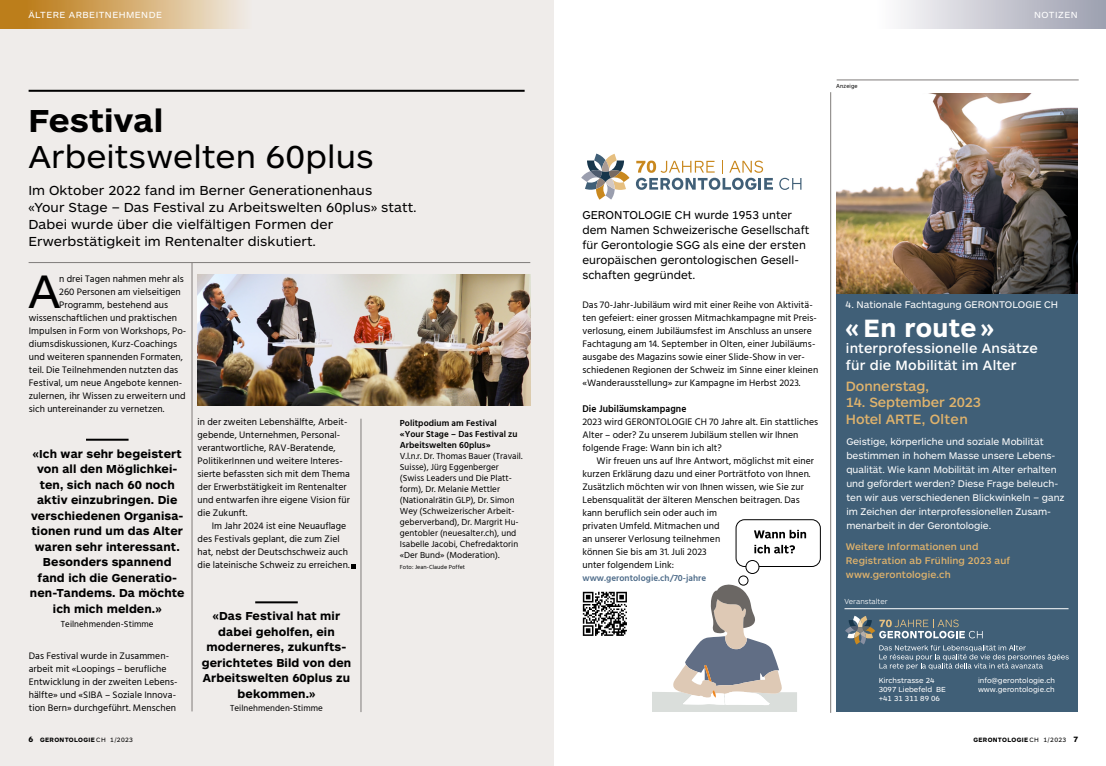
<style>
.page{position:relative;width:1106px;height:766px;background:#fff}
.page>*{position:absolute;margin:0;border:0;box-sizing:border-box;transform-origin:0 0}
.t1{font:48.7px "ARS Maquette Pro";color:#000}
.t2{font:33px "ARS Maquette Pro";letter-spacing:.005em;color:#000}
.t3{font:700 33px "ARS Maquette Pro";letter-spacing:.005em;color:#000}
.t4{font:700 26px "ARS Maquette Pro";letter-spacing:.015em;color:#fff}
.t5{font:500 14px/16.5px "ARS Maquette Pro";letter-spacing:.015em;color:#fff}
.t6{font:500 14px/16.5px "ARS Maquette Pro";color:#e0b36c}
.t7{font:13.6px/17px "ARS Maquette Pro";letter-spacing:.005em;color:#000}
.t8{font:700 12px/15.5px "ARS Maquette Pro";letter-spacing:.01em;color:#000;text-align:center}
.t9{font:11.8px/15px "ARS Maquette Pro";letter-spacing:.005em;color:#000}
.t10{font:10px/14px "ARS Maquette Pro";color:#fff}
.t11{font:500 10px/14px "ARS Maquette Pro";letter-spacing:.01em;color:#e0b36c}
.t12{font:600 10px "Hind Siliguri";letter-spacing:.01em;color:#000;scale:.95 1}
.t13{font:9.7px/13px "Hind Siliguri";letter-spacing:.005em;color:#000}
.t14{font:9.2px "ARS Maquette Pro";letter-spacing:.05em;color:#fff}
.t15{font:9px/11px "Hind Siliguri";letter-spacing:.005em;color:#000}
.t16{font:600 9px/11px "Hind Siliguri";letter-spacing:.005em;color:#000}
.t17{font:600 9px "Hind Siliguri";letter-spacing:.005em;color:#4d6b89}
.t18{font:7.6px/9px "ARS Maquette Pro";color:#fff}
.t19{font:300 7.6px "ARS Maquette Pro";color:#fff}
.t20{font:700 6.5px "ARS Maquette Pro";letter-spacing:.05em;color:#000}
.t21{font:6px "Hind Siliguri";letter-spacing:.015em;color:#000}
.s1{font-size:8px}
.s2{font-weight:400}
</style>
<div class="page">
<div style="left:874px;top:0;width:232px;height:28px;background:linear-gradient(to right,#fffefe,#9c9eaf)"></div>
<div style="left:0;top:0;width:553px;height:765px;background:#efecea"></div>
<hr style="left:192px;top:262px;width:1px;height:449px;background:#807c7a">
<svg style="left:0;top:0;width:242px;height:28px;background:#d3aa6d"></svg>
<hr style="left:29px;top:90px;width:495px;height:2px;background:#000">
<hr style="left:361px;top:418px;width:1px;height:293px;background:#807c7a">
<hr style="left:29px;top:262px;width:501px;height:1px;background:#807c7a">
<hr style="left:86px;top:438px;width:43px;height:2px;background:#000">
<hr style="left:255px;top:601px;width:43px;height:2px;background:#000">
<svg style="left:351px;top:564px;width:4px;height:4px"></svg>
<img style="left:197px;top:275px;width:333px;height:130px">
<hr style="left:830px;top:92px;width:1px;height:620px;background:#807c7a">
<svg style="left:581px;top:153px;width:48px;height:47px"></svg>
<svg style="left:779px;top:178px;width:22px;height:12px"></svg>
<svg style="left:636px;top:160px;width:137px;height:30px"></svg>
<hr style="left:836px;top:80px;width:242px;height:1px;background:#807c7a">
<svg style="left:652px;top:584px;width:145px;height:127px"></svg>
<div style="left:735px;top:519px;width:86px;height:48px;border:1px solid #000;border-radius:9px"></div>
<svg style="left:754px;top:544px;width:41px;height:9px"></svg>
<svg style="left:754px;top:529px;width:52px;height:9px"></svg>
<div style="left:746px;top:560px;width:13px;height:13px;background:#fff;border-radius:50%"></div>
<div style="left:745px;top:560px;width:14px;height:14px;border:1px solid #000;border-radius:50%"></div>
<div style="left:738px;top:575px;width:10px;height:10px;border:1px solid #000;border-radius:50%"></div>
<svg style="left:582px;top:592px;width:42px;height:44px"></svg>
<svg style="left:583px;top:591px;width:44px;height:44px"></svg>
<div style="left:836px;top:93px;width:241px;height:618px;background:#405f77"></div>
<img style="left:836px;top:93px;width:241px;height:200px">
<hr style="left:844px;top:608px;width:224px;height:1px;background:#fff">
<svg style="left:845px;top:615px;width:223px;height:54px"></svg>
<p class="t14" style="left:28px;top:9px;width:135px">ÄLTERE ARBEITNEHMENDE</p>
<p class="t14" style="left:1034px;top:9px;width:45px">NOTIZEN</p>
<h2 class="t3" style="left:28px;top:99px;width:136px">Festival</h2>
<h2 class="t2" style="left:28px;top:135px;width:347px">Arbeitswelten 60plus</h2>
<h3 class="t7" style="left:28px;top:181px;width:390px">Im Oktober 2022 fand im Berner Generationenhaus<br>«Your Stage – Das Festival zu Arbeitswelten 60plus» statt.<br>Dabei wurde über die vielfältigen Formen der Erwerbstätigkeit im Rentenalter diskutiert.</h3>
<h1 class="t1" style="left:28px;top:260px;width:34px">A</h1>
<p class="t13" style="left:59px;top:273px;width:126px">n drei Tagen nahmen mehr als</p>
<p class="t13" style="left:59px;top:286px;width:123px">260 Personen am vielseitigen</p>
<p class="t13" style="left:59px;top:299px;width:110px">Programm, bestehend aus</p>
<p class="t13" style="left:29px;top:312px;width:150px">wissenschaftlichen und praktischen</p>
<p class="t13" style="left:29px;top:325px;width:159px">Impulsen in Form von Workshops, Po-</p>
<p class="t13" style="left:29px;top:338px;width:150px">diumsdiskussionen, Kurz-Coachings</p>
<p class="t13" style="left:29px;top:351px;width:156px">und weiteren spannenden Formaten,</p>
<p class="t13" style="left:29px;top:364px;width:151px">teil. Die Teilnehmenden nutzten das</p>
<p class="t13" style="left:29px;top:377px;width:155px">Festival, um neue Angebote kennen-</p>
<p class="t13" style="left:29px;top:390px;width:158px">zulernen, ihr Wissen zu erweitern und</p>
<p class="t13" style="left:29px;top:403px;width:137px">sich untereinander zu vernetzen.</p>
<p class="t13" style="left:197px;top:416px;width:154px">in der zweiten Lebenshälfte, Arbeit&shy;gebende, Unternehmen, Personal&shy;verantwortliche, RAV-Beratende, PolitikerInnen und weitere Interes&shy;sierte befassten sich mit dem Thema der Erwerbstätigkeit im Rentenalter und entwarfen ihre eigene Vision für die Zukunft.</p>
<p class="t13" style="left:197px;top:520px;width:153px;text-indent:14px">Im Jahr 2024 ist eine Neuauflage des Festivals geplant, die zum Ziel hat, nebst der Deutschschweiz auch die lateinische Schweiz zu erreichen.</p>
<p class="t8" style="left:30px;top:445px;width:156px">«Ich war sehr begeistert von all den Möglichkei&shy;ten, sich nach 60 noch aktiv einzubringen. Die verschiedenen Organisa&shy;tionen rund um das Alter waren sehr interessant.<br>Besonders spannend fand ich die Generatio&shy;nen-Tandems. Da möchte ich mich melden.»</p>
<p class="t15" style="left:61px;top:618px;width:94px">Teilnehmenden-Stimme</p>
<p class="t8" style="left:202px;top:607px;width:151px">«Das Festival hat mir dabei geholfen, ein moderneres, zukunfts&shy;gerichtetes Bild von den<br>Arbeitswelten 60plus zu bekommen.»</p>
<p class="t15" style="left:230px;top:703px;width:94px">Teilnehmenden-Stimme</p>
<p class="t13" style="left:29px;top:650px;width:150px">Das Festival wurde in Zusammen&shy;arbeit mit «Loopings – berufliche Entwicklung in der zweiten Lebens&shy;hälfte» und «SIBA – Soziale Innova&shy;tion Bern» durchgeführt. Menschen</p>
<p class="t20" style="left:28px;top:734px;width:106px"><span class="s1">6</span> GERONTOLOGIE <span class="s2">CH 1/2023</span></p>
<p class="t16" style="left:400px;top:417px;width:119px">Politpodium am Festival «Your Stage – Das Festival zu<br>Arbeitswelten 60plus»</p>
<p class="t15" style="left:400px;top:450px;width:124px">V.l.n.r. Dr. Thomas Bauer (Travail.<br>Suisse), Jürg Eggenberger (Swiss Leaders und Die Platt&shy;form), Dr. Melanie Mettler (Nationalrätin GLP), Dr. Simon<br>Wey (Schweizerischer Arbeit&shy;geberverband), Dr. Margrit Hu&shy;gentobler (neuesalter.ch), und<br>Isabelle Jacobi, Chefredaktorin «Der Bund» (Moderation).</p>
<p class="t21" style="left:400px;top:562px;width:67px">Foto: Jean-Claude Poffet</p>
<p class="t21" style="left:836px;top:82px;width:23px">Anzeige</p>
<p class="t9" style="left:582px;top:207px;width:228px">GERONTOLOGIE CH wurde 1953 unter dem Namen Schweizerische Gesellschaft für Gerontologie SGG als eine der ersten europäischen gerontologischen Gesell&shy;schaften gegründet.</p>
<p class="t13" style="left:582px;top:299px;width:237px">Das 70-Jahr-Jubiläum wird mit einer Reihe von Aktivitä&shy;ten gefeiert: einer grossen Mitmachkampagne mit Preis&shy;verlosung, einem Jubiläumsfest im Anschluss an unsere Fachtagung am 14. September in Olten, einer Jubiläums&shy;ausgabe des Magazins sowie einer Slide-Show in ver&shy;schiedenen Regionen der Schweiz im Sinne einer kleinen «Wanderausstellung» zur Kampagne im Herbst 2023.</p>
<p class="t12" style="left:582px;top:401px;width:111px">Die Jubiläumskampagne</p>
<p class="t13" style="left:582px;top:416px;width:237px">2023 wird GERONTOLOGIE CH 70 Jahre alt. Ein stattliches<br>Alter – oder? Zu unserem Jubiläum stellen wir Ihnen folgende Frage: Wann bin ich alt?</p>
<p class="t13" style="left:582px;top:455px;width:233px;text-indent:14px">Wir freuen uns auf Ihre Antwort, möglichst mit einer kurzen Erklärung dazu und einer Porträtfoto von Ihnen.<br>Zusätzlich möchten wir von Ihnen wissen, wie Sie zur Lebensqualität der älteren Menschen beitragen. Das kann beruflich sein oder auch im<br>privaten Umfeld. Mitmachen und<br>an unserer Verlosung teilnehmen<br>können Sie bis am 31. Juli 2023<br>unter folgendem Link:</p>
<p class="t17" style="left:582px;top:571px;width:125px">www.gerontologie.ch/70-jahre</p>
<p class="t10" style="left:845px;top:297px;width:214px">4. Nationale Fachtagung GERONTOLOGIE CH</p>
<h3 class="t4" style="left:846px;top:310px;width:149px">« En route »</h3>
<h3 class="t5" style="left:846px;top:339px;width:193px">interprofessionelle Ansätze für die Mobilität im Alter</h3>
<h3 class="t6" style="left:845px;top:377px;width:85px">Donnerstag,</h3>
<h3 class="t6" style="left:845px;top:393px;width:137px">14. September 2023<br>Hotel ARTE, Olten</h3>
<p class="t10" style="left:846px;top:434px;width:220px">Geistige, körperliche und soziale Mobilität bestimmen in hohem Masse unsere Lebens&shy;qualität. Wie kann Mobilität im Alter erhalten und gefördert werden? Diese Frage beleuch&shy;ten wir aus verschiedenen Blickwinkeln – ganz im Zeichen der interprofessionellen Zusam&shy;menarbeit in der Gerontologie.</p>
<p class="t11" style="left:846px;top:539px;width:166px">Weitere Informationen und<br>Registration ab Frühling 2023 auf www.gerontologie.ch</p>
<p class="t19" style="left:844px;top:596px;width:45px">Veranstalter</p>
<p class="t18" style="left:878px;top:675px;width:69px">Kirchstrasse 24<br>3097 Liebefeld BE +41 31 311 89 06</p>
<p class="t18" style="left:978px;top:675px;width:78px">info@gerontologie.ch www.gerontologie.ch</p>
<p class="t20" style="left:973px;top:734px;width:106px">GERONTOLOGIE <span class="s2">CH 1/2023</span> <span class="s1">7</span></p>
</div>
